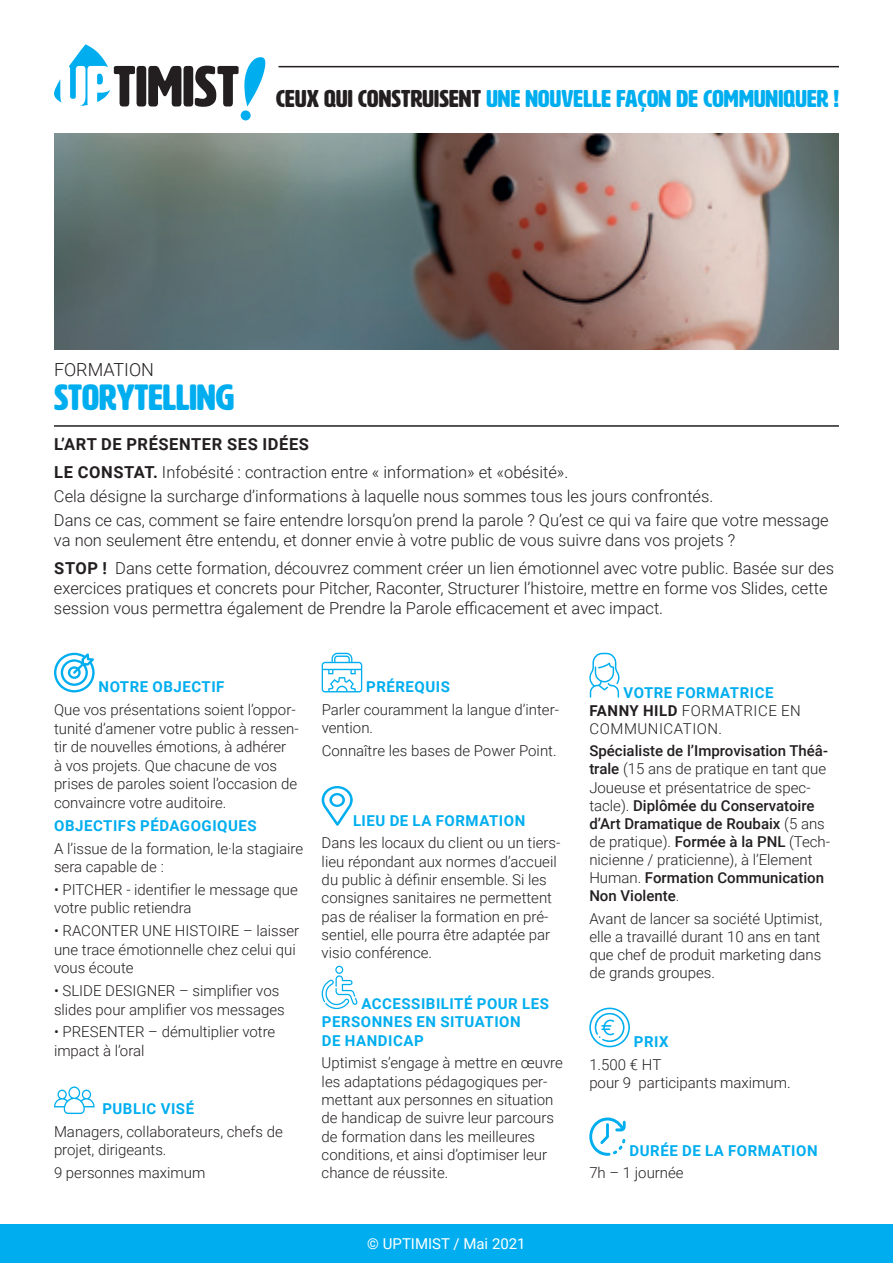
<style>
.page{position:relative;width:893px;height:1263px;background:#fff}
.page>*{position:absolute;margin:0;border:0;box-sizing:border-box;transform-origin:0 0}
.t1{font:36px "HWT Artz";color:#00aeef}
.t2{font:24px "HWT Artz";letter-spacing:.01em;color:#00aeef}
.t3{font:300 18px "Roboto";color:#231f20}
.t4{font:300 16.5px/28.3px "Roboto";color:#231f20}
.t5{font:300 15px/18.3px "Roboto";color:#231f20}
.t6{font:500 15px/18.1px "Roboto";color:#231f20}
.t7{font:700 15px/18.3px "Roboto";letter-spacing:.035em;color:#00aeef}
.t8{font:300 15px/18.1px "Roboto";letter-spacing:.035em;color:#231f20}
.t9{font:15px "Roboto";color:#fff}
.s1{color:#231f20}
.s2{font-weight:700}
.s3{font-weight:700;color:#00aeef}
.s4{font-weight:300}
</style>
<div class="page">
<div style="left:0;top:1225px;width:893px;height:38px;background:#00aeef"></div>
<img style="left:54px;top:133px;width:785px;height:216px">
<svg style="left:54px;top:653px;width:41px;height:39px"></svg>
<svg style="left:54px;top:1086px;width:41px;height:28px"></svg>
<svg style="left:322px;top:653px;width:40px;height:39px"></svg>
<svg style="left:322px;top:786px;width:31px;height:40px"></svg>
<svg style="left:322px;top:966px;width:35px;height:43px"></svg>
<svg style="left:589px;top:653px;width:31px;height:45px"></svg>
<svg style="left:589px;top:1007px;width:41px;height:40px"></svg>
<svg style="left:589px;top:1117px;width:37px;height:39px"></svg>
<div style="left:241px;top:110px;width:10px;height:10px;background:#00aeef;border-radius:50%"></div>
<svg style="left:69px;top:44px;width:197px;height:63px"></svg>
<svg style="left:54px;top:79px;width:8px;height:24px"></svg>
<hr style="left:54px;top:425px;width:785px;height:2px;background:#231f20">
<hr style="left:279px;top:66px;width:560px;height:1px;background:#231f20">
<h2 class="t2" style="left:276px;top:86px;width:564px"><span class="s1">CEUX QUI CONSTRUISENT</span> UNE NOUVELLE FAÇON DE COMMUNIQUER !</h2>
<p class="t3" style="left:54px;top:357px;width:102px">FORMATION</p>
<h1 class="t1" style="left:54px;top:379px;width:182px">STORYTELLING</h1>
<p class="t4" style="left:54px;top:429px;width:515px"><span class="s2">L’ART DE PRÉSENTER SES IDÉES<br>LE CONSTAT.</span> Infobésité : contraction entre « information» et «obésité».</p>
<p class="t4" style="left:54px;top:484px;width:776px;line-height:24px">Cela désigne la surcharge d’informations à laquelle nous sommes tous les jours confrontés.<br>Dans ce cas, comment se faire entendre lorsqu’on prend la parole ? Qu’est ce qui va faire que votre message</p>
<p class="t4" style="left:54px;top:525px;width:781px">va non seulement être entendu, et donner envie à votre public de vous suivre dans vos projets ?<br><span class="s2">STOP !</span> Dans cette formation, découvrez comment créer un lien émotionnel avec votre public. Basée sur des</p>
<p class="t4" style="left:54px;top:578px;width:775px;line-height:19.8px">exercices pratiques et concrets pour Pitcher, Raconter, Structurer l’histoire, mettre en forme vos Slides, cette session vous permettra également de Prendre la Parole efficacement et avec impact.</p>
<p class="t7" style="left:99px;top:677px;width:127px">NOTRE OBJECTIF</p>
<p class="t5" style="left:54px;top:700px;width:246px">Que vos présentations soient l’oppor&shy;tunité d’amener votre public à ressen&shy;tir de nouvelles émotions, à adhérer<br>à vos projets. Que chacune de vos prises de paroles soient l’occasion de convaincre votre auditoire.</p>
<p class="t7" style="left:54px;top:816px;width:204px">OBJECTIFS PÉDAGOGIQUES</p>
<p class="t5" style="left:54px;top:838px;width:251px">A l’issue de la formation, le·la stagiaire sera capable de :</p>
<p class="t5" style="left:54px;top:880px;width:245px">• PITCHER - identifier le message que votre public retiendra</p>
<p class="t5" style="left:54px;top:921px;width:247px">• RACONTER UNE HISTOIRE – laisser une trace émotionnelle chez celui qui vous écoute</p>
<p class="t5" style="left:54px;top:981px;width:232px">• SLIDE DESIGNER – simplifier vos slides pour amplifier vos messages</p>
<p class="t5" style="left:54px;top:1022px;width:223px">• PRESENTER – démultiplier votre impact à l’oral</p>
<p class="t7" style="left:102px;top:1099px;width:93px">PUBLIC VISÉ</p>
<p class="t5" style="left:54px;top:1121px;width:230px">Managers, collaborateurs, chefs de projet, dirigeants.</p>
<p class="t5" style="left:54px;top:1163px;width:153px">9 personnes maximum</p>
<p class="t7" style="left:366px;top:677px;width:85px">PRÉREQUIS</p>
<p class="t5" style="left:322px;top:700px;width:239px">Parler couramment la langue d’inter&shy;vention.</p>
<p class="t5" style="left:322px;top:741px;width:236px">Connaître les bases de Power Point.</p>
<p class="t7" style="left:353px;top:811px;width:174px">LIEU DE LA FORMATION</p>
<p class="t5" style="left:322px;top:833px;width:240px">Dans les locaux du client ou un tiers&shy;lieu répondant aux normes d’accueil du public à définir ensemble. Si les consignes sanitaires ne permettent pas de réaliser la formation en pré&shy;sentiel, elle pourra être adaptée par visio conférence.</p>
<p class="t7" style="left:322px;top:994px;width:229px;text-indent:40px">ACCESSIBILITÉ POUR LES<br>PERSONNES EN SITUATION<br>DE HANDICAP</p>
<p class="t5" style="left:322px;top:1053px;width:243px">Uptimist s’engage à mettre en œuvre les adaptations pédagogiques per&shy;mettant aux personnes en situation de handicap de suivre leur parcours de formation dans les meilleures conditions, et ainsi d’optimiser leur chance de réussite.</p>
<p class="t9" style="left:367px;top:1233px;width:160px">© UPTIMIST / Mai 2021</p>
<p class="t8" style="left:590px;top:683px;width:213px;text-indent:34px"><span class="s3">VOTRE FORMATRICE<br></span><span class="s2">FANNY HILD</span> FORMATRICE EN<br>COMMUNICATION.</p>
<p class="t6" style="left:589px;top:741px;width:242px">Spécialiste de l’Improvisation Théâ&shy;trale <span class="s4">(15 ans de pratique en tant que Joueuse et présentatrice de spec&shy;tacle).</span> Diplômée du Conservatoire d’Art Dramatique de Roubaix <span class="s4">(5 ans de pratique).</span> Formée à la PNL <span class="s4">(Tech&shy;nicienne / praticienne), à l’Element Human.</span> Formation Communication Non Violente<span class="s4">.</span></p>
<p class="t5" style="left:589px;top:908px;width:234px">Avant de lancer sa société Uptimist, elle a travaillé durant 10 ans en tant que chef de produit marketing dans de grands groupes.</p>
<p class="t7" style="left:634px;top:1032px;width:36px">PRIX</p>
<p class="t5" style="left:589px;top:1055px;width:203px">1.500 € HT<br>pour 9 participants maximum.</p>
<p class="t7" style="left:630px;top:1141px;width:189px">DURÉE DE LA FORMATION</p>
<p class="t5" style="left:589px;top:1163px;width:96px">7h – 1 journée</p>
</div>
